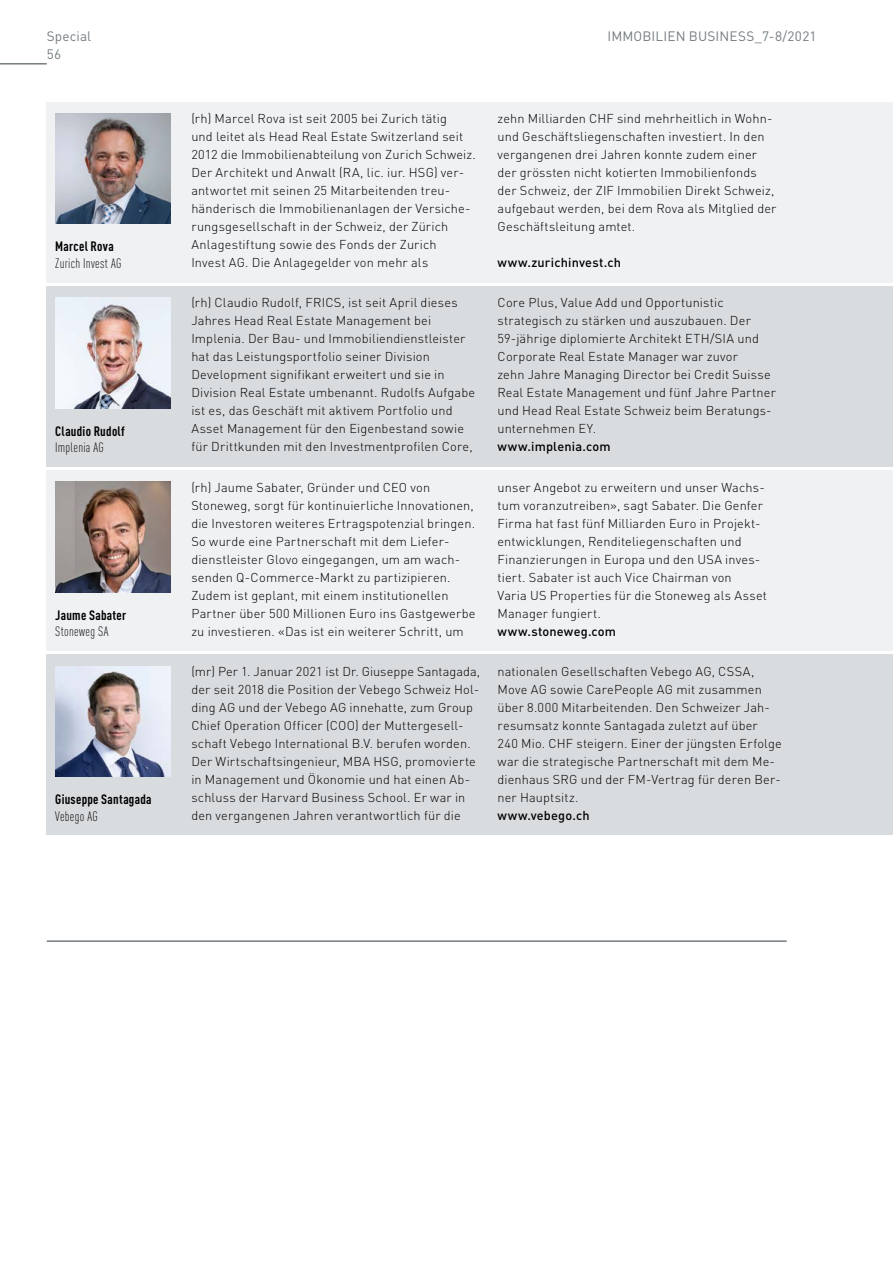
<style>
.page{position:relative;width:893px;height:1263px;background:#fff}
.page>*{position:absolute;margin:0;border:0;box-sizing:border-box;transform-origin:0 0}
.t1{font:700 condensed 13.5px "DINOT";letter-spacing:.02em;color:#000}
.t2{font:300 condensed 13.5px "DINOT";letter-spacing:.025em;color:#000}
.t3{font:13.5px "DIN Pro";letter-spacing:.01em;color:#747c81}
.t4{font:300 12.75px/18px "DIN Pro";letter-spacing:.015em;color:#000}
.t5{font:500 12.75px "DIN Pro";letter-spacing:.015em;color:#000}
</style>
<div class="page">
<hr style="left:0;top:63px;width:47px;height:2px;background:#747c81">
<div style="left:47px;top:102px;width:846px;height:180px;background:#eff1f2"></div>
<div style="left:47px;top:286px;width:846px;height:180px;background:#d9dcdf"></div>
<div style="left:47px;top:471px;width:846px;height:180px;background:#eff1f2"></div>
<div style="left:47px;top:655px;width:846px;height:180px;background:#d9dcdf"></div>
<img style="left:55px;top:113px;width:115px;height:111px">
<img style="left:55px;top:298px;width:115px;height:110px">
<img style="left:55px;top:482px;width:115px;height:110px">
<img style="left:55px;top:666px;width:115px;height:111px">
<hr style="left:47px;top:940px;width:740px;height:2px;background:#747c81">
<p class="t3" style="left:47px;top:26px;width:46px">Special</p>
<p class="t3" style="left:47px;top:44px;width:16px">56</p>
<p class="t1" style="left:55px;top:238px;width:60px">Marcel Rova</p>
<p class="t2" style="left:55px;top:255px;width:68px">Zurich Invest AG</p>
<p class="t1" style="left:55px;top:423px;width:71px">Claudio Rudolf</p>
<p class="t2" style="left:55px;top:440px;width:50px">Implenia AG</p>
<p class="t1" style="left:55px;top:607px;width:72px">Jaume Sabater</p>
<p class="t2" style="left:55px;top:624px;width:55px">Stoneweg SA</p>
<p class="t1" style="left:55px;top:791px;width:98px">Giuseppe Santagada</p>
<p class="t2" style="left:55px;top:808px;width:44px">Vebego AG</p>
<p class="t3" style="left:607px;top:26px;width:210px">IMMOBILIEN BUSINESS_7-8/2021</p>
<p class="t4" style="left:191px;top:108px;width:286px">(rh) Marcel Rova ist seit 2005 bei Zurich tätig<br>und leitet als Head Real Estate Switzerland seit 2012 die Immobilienabteilung von Zurich Schweiz.<br>Der Architekt und Anwalt (RA, lic. iur. HSG) ver&shy;antwortet mit seinen 25 Mitarbeitenden treu&shy;händerisch die Immobilienanlagen der Versiche&shy;rungsgesellschaft in der Schweiz, der Zürich Anlagestiftung sowie des Fonds der Zurich<br>Invest AG. Die Anlagegelder von mehr als</p>
<p class="t4" style="left:497px;top:108px;width:280px">zehn Milliarden CHF sind mehrheitlich in Wohn&shy;und Geschäftsliegenschaften investiert. In den vergangenen drei Jahren konnte zudem einer der grössten nicht kotierten Immobilienfonds der Schweiz, der ZIF Immobilien Direkt Schweiz, aufgebaut werden, bei dem Rova als Mitglied der Geschäftsleitung amtet.</p>
<p class="t5" style="left:497px;top:252px;width:125px">www.zurichinvest.ch</p>
<p class="t4" style="left:191px;top:293px;width:285px">(rh) Claudio Rudolf, FRICS, ist seit April dieses Jahres Head Real Estate Management bei Implenia. Der Bau- und Immobiliendienstleister hat das Leistungsportfolio seiner Division Development signifikant erweitert und sie in Division Real Estate umbenannt. Rudolfs Aufgabe ist es, das Geschäft mit aktivem Portfolio und Asset Management für den Eigenbestand sowie für Drittkunden mit den Investmentprofilen Core,</p>
<p class="t4" style="left:497px;top:293px;width:280px">Core Plus, Value Add und Opportunistic strategisch zu stärken und auszubauen. Der 59-jährige diplomierte Architekt ETH/SIA und Corporate Real Estate Manager war zuvor<br>zehn Jahre Managing Director bei Credit Suisse Real Estate Management und fünf Jahre Partner und Head Real Estate Schweiz beim Beratungs&shy;unternehmen EY.</p>
<p class="t5" style="left:497px;top:436px;width:115px">www.implenia.com</p>
<p class="t4" style="left:191px;top:477px;width:286px">(rh) Jaume Sabater, Gründer und CEO von Stoneweg, sorgt für kontinuierliche Innovationen, die Investoren weiteres Ertragspotenzial bringen.<br>So wurde eine Partnerschaft mit dem Liefer&shy;dienstleister Glovo eingegangen, um am wach&shy;senden Q-Commerce- Markt zu partizipieren.<br>Zudem ist geplant, mit einem institutionellen Partner über 500 Millionen Euro ins Gastgewerbe zu investieren. «Das ist ein weiterer Schritt, um</p>
<p class="t4" style="left:497px;top:477px;width:271px">unser Angebot zu erweitern und unser Wachs&shy;tum voranzutreiben», sagt Sabater. Die Genfer Firma hat fast fünf Milliarden Euro in Projekt&shy;entwicklungen, Renditeliegenschaften und Finanzierungen in Europa und den USA inves&shy;tiert. Sabater ist auch Vice Chairman von<br>Varia US Properties für die Stoneweg als Asset Manager fungiert.</p>
<p class="t5" style="left:497px;top:621px;width:120px">www.stoneweg.com</p>
<p class="t4" style="left:191px;top:661px;width:290px">(mr) Per 1. Januar 2021 ist Dr. Giuseppe Santagada, der seit 2018 die Position der Vebego Schweiz Hol&shy;ding AG und der Vebego AG innehatte, zum Group Chief Operation Officer (COO) der Muttergesell&shy;schaft Vebego International B.V. berufen worden.<br>Der Wirtschaftsingenieur, MBA HSG, promovierte in Management und Ökonomie und hat einen Ab&shy;schluss der Harvard Business School. Er war in den vergangenen Jahren verantwortlich für die</p>
<p class="t4" style="left:497px;top:661px;width:286px">nationalen Gesellschaften Vebego AG, CSSA, Move AG sowie CarePeople AG mit zusammen über 8.000 Mitarbeitenden. Den Schweizer Jah&shy;resumsatz konnte Santagada zuletzt auf über<br>240 Mio. CHF steigern. Einer der jüngsten Erfolge war die strategische Partnerschaft mit dem Me&shy;dienhaus SRG und der FM-Vertrag für deren Ber&shy;ner Hauptsitz.</p>
<p class="t5" style="left:497px;top:805px;width:94px">www.vebego.ch</p>
</div>
